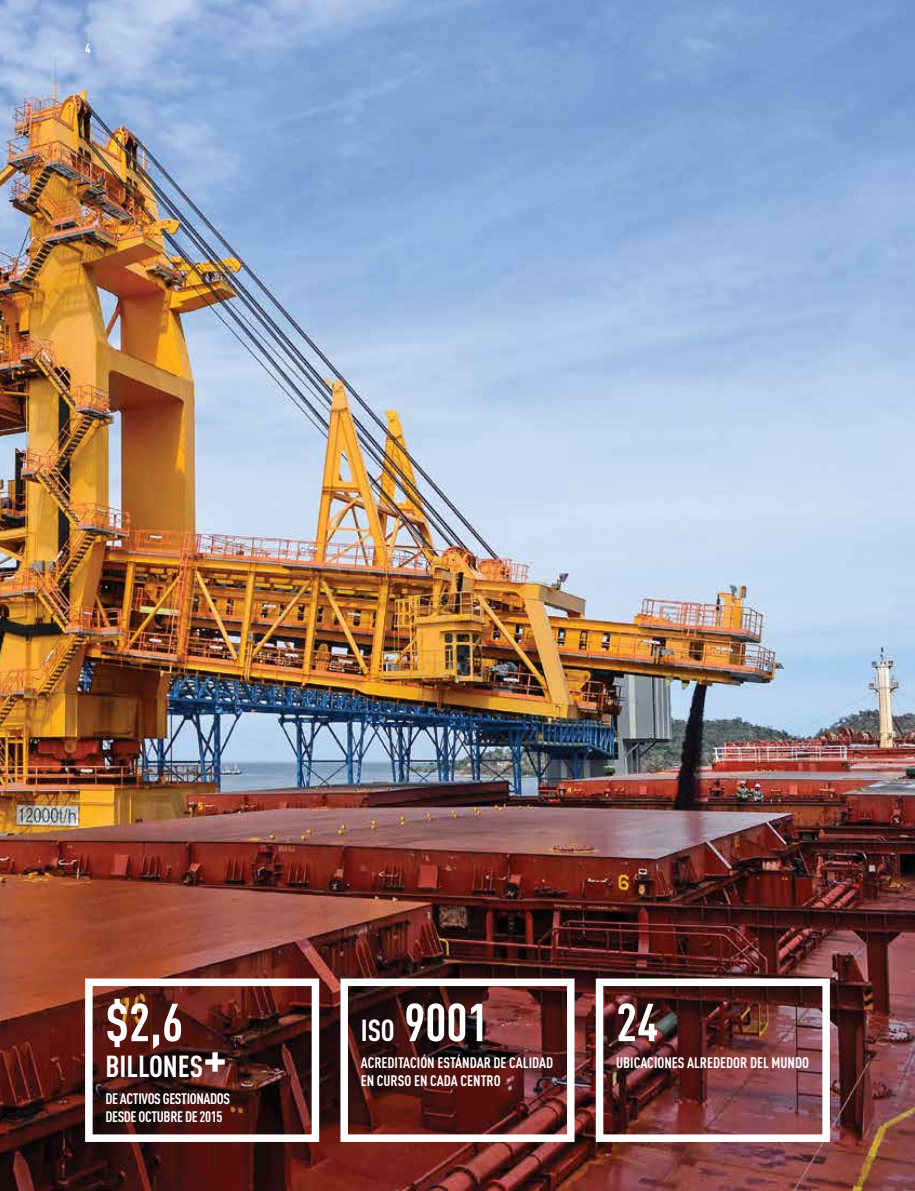
<style>
.page{position:relative;width:915px;height:1191px;background:#fff}
.page>*{position:absolute;margin:0;border:0;box-sizing:border-box;transform-origin:0 0}
.t1{font:700 52.5px "DIN Cond";color:#fff}
.t2{font:700 30px "DIN Cond";color:#fff}
.t3{font:700 15px/18px "DIN Cond";color:#fff}
.t4{font:700 15px/18px "DIN Cond";letter-spacing:-.025em;color:#fff}
.t5{font:700 13.5px "DIN Cond";color:#fff}
.s1{font-size:52.5px}
.s2{font-size:30px}
</style>
<div class="page">
<img style="left:0;top:0;width:914px;height:1191px">
<div style="left:595px;top:978px;width:234px;height:164px;border:8px solid #fff"></div>
<div style="left:85px;top:978px;width:234px;height:164px;border:8px solid #fff"></div>
<div style="left:340px;top:978px;width:234px;height:164px;border:8px solid #fff"></div>
<p class="t5" style="left:85px;top:40px;width:7px">4</p>
<h1 class="t1" style="left:105px;top:990px;width:79px">$2,6</h1>
<h2 class="t2" style="left:105px;top:1048px;width:123px">BILLONES<span class="s1">+</span></h2>
<p class="t4" style="left:105px;top:1088px;width:126px">DE ACTIVOS GESTIONADOS<br>DESDE OCTUBRE DE 2015</p>
<h1 class="t1" style="left:360px;top:990px;width:129px"><span class="s2">ISO</span> 9001</h1>
<p class="t3" style="left:360px;top:1052px;width:194px">ACREDITACIÓN ESTÁNDAR DE CALIDAD<br>EN CURSO EN CADA CENTRO</p>
<h1 class="t1" style="left:616px;top:990px;width:44px">24</h1>
<p class="t3" style="left:616px;top:1052px;width:194px">UBICACIONES ALREDEDOR DEL MUNDO</p>
</div>
